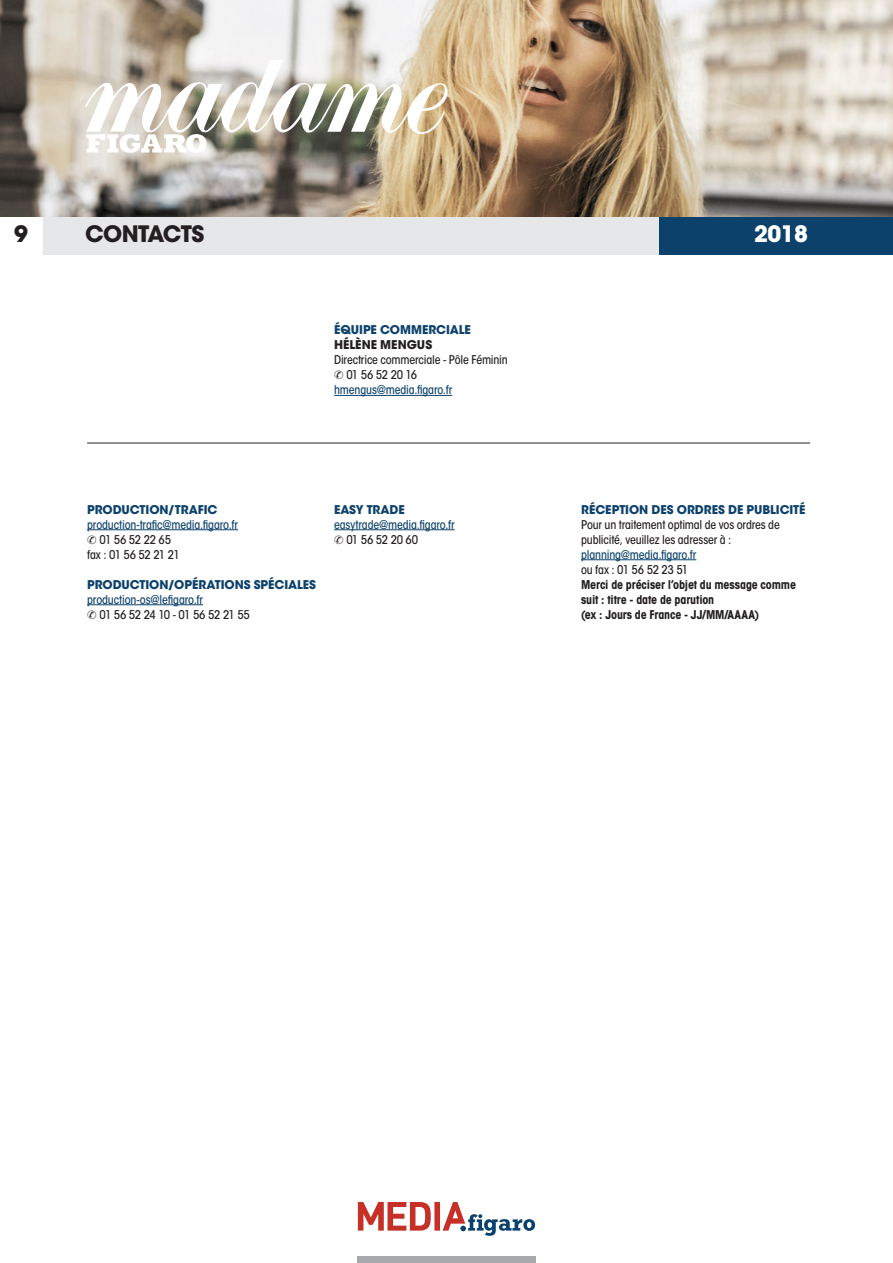
<style>
.page{position:relative;width:893px;height:1263px;background:#fff}
.page>*{position:absolute;margin:0;border:0;box-sizing:border-box;transform-origin:0 0}
.t1{font:700 22.5px "ITC Avant Garde Std";letter-spacing:-.025em;color:#231f20}
.t2{font:700 22.5px "ITC Avant Garde Std";color:#fff}
.t3{font:500 condensed 12px/15px "ITC Avant Garde Std";letter-spacing:-.015em;color:#0c416c}
.t4{font:500 condensed 12px/15px "ITC Avant Garde Std";letter-spacing:-.015em;color:#231f20}
.t5{font:700 condensed 12px/15px "ITC Avant Garde Std";letter-spacing:-.01em;color:#231f20}
.t6{font:700 12px "ITC Avant Garde Std";letter-spacing:-.005em;color:#0c416c}
.t7{font:700 12px "ITC Avant Garde Std";color:#231f20}
.s1{color:#231f20}
.s2{font-weight:700;font-stretch:normal;color:#0c416c}
.s3{font-weight:500;color:#0c416c}
.s4{font-weight:500}
</style>
<div class="page">
<div style="left:0;top:213px;width:659px;height:42px;background:#e6e7e9"></div>
<div style="left:0;top:213px;width:43px;height:42px;background:#fff"></div>
<div style="left:659px;top:213px;width:234px;height:42px;background:#0c416c"></div>
<img style="left:0;top:0;width:893px;height:217px">
<svg style="left:85px;top:60px;width:363px;height:93px"></svg>
<hr style="left:87px;top:529px;width:151px;height:1px;background:#0c416c">
<hr style="left:87px;top:604px;width:116px;height:1px;background:#0c416c">
<hr style="left:334px;top:529px;width:121px;height:1px;background:#0c416c">
<hr style="left:581px;top:559px;width:115px;height:1px;background:#0c416c">
<hr style="left:87px;top:443px;width:723px;height:1px;background:#231f20">
<hr style="left:334px;top:395px;width:118px;height:1px;background:#0c416c">
<svg style="left:358px;top:1202px;width:177px;height:34px"></svg>
<div style="left:357px;top:1257px;width:179px;height:6px;background:#a8a9ad"></div>
<p class="t1" style="left:14px;top:219px;width:15px">9</p>
<p class="t1" style="left:85px;top:219px;width:121px">CONTACTS</p>
<p class="t2" style="left:754px;top:219px;width:55px">2018</p>
<p class="t6" style="left:334px;top:322px;width:138px">ÉQUIPE COMMERCIALE</p>
<p class="t7" style="left:334px;top:337px;width:100px">HÉLÈNE MENGUS</p>
<p class="t4" style="left:334px;top:352px;width:175px">Directrice commerciale - Pôle Féminin</p>
<p class="t4" style="left:334px;top:367px;width:85px">✆ 01 56 52 20 16</p>
<p class="t3" style="left:334px;top:382px;width:120px">hmengus@media.figaro.fr</p>
<p class="t6" style="left:87px;top:501px;width:132px">PRODUCTION/TRAFIC</p>
<p class="t3" style="left:87px;top:517px;width:152px">production-trafic@media.figaro.fr <span class="s1">✆ 01 56 52 22 65<br>fax : 01 56 52 21 21</span></p>
<p class="t6" style="left:87px;top:576px;width:230px">PRODUCTION/OPÉRATIONS SPÉCIALES</p>
<p class="t3" style="left:87px;top:592px;width:164px">production-os@lefigaro.fr<br><span class="s1">✆ 01 56 52 24 10 - 01 56 52 21 55</span></p>
<p class="t6" style="left:334px;top:501px;width:72px">EASY TRADE</p>
<p class="t3" style="left:334px;top:517px;width:122px">easytrade@media.figaro.fr</p>
<p class="t4" style="left:334px;top:532px;width:86px">✆ 01 56 52 20 60</p>
<p class="t4" style="left:581px;top:502px;width:226px"><span class="s2">RÉCEPTION DES ORDRES DE PUBLICITÉ<br></span>Pour un traitement optimal de vos ordres de publicité, veuillez les adresser à :</p>
<p class="t5" style="left:581px;top:546px;width:216px"><span class="s3">planning@media.figaro.fr<br></span><span class="s4">ou fax : 01 56 52 23 51<br></span>Merci de préciser l’objet du message comme suit : titre - date de parution</p>
<p class="t5" style="left:581px;top:606px;width:180px">(ex : Jours de France - JJ/MM/AAAA)</p>
</div>
